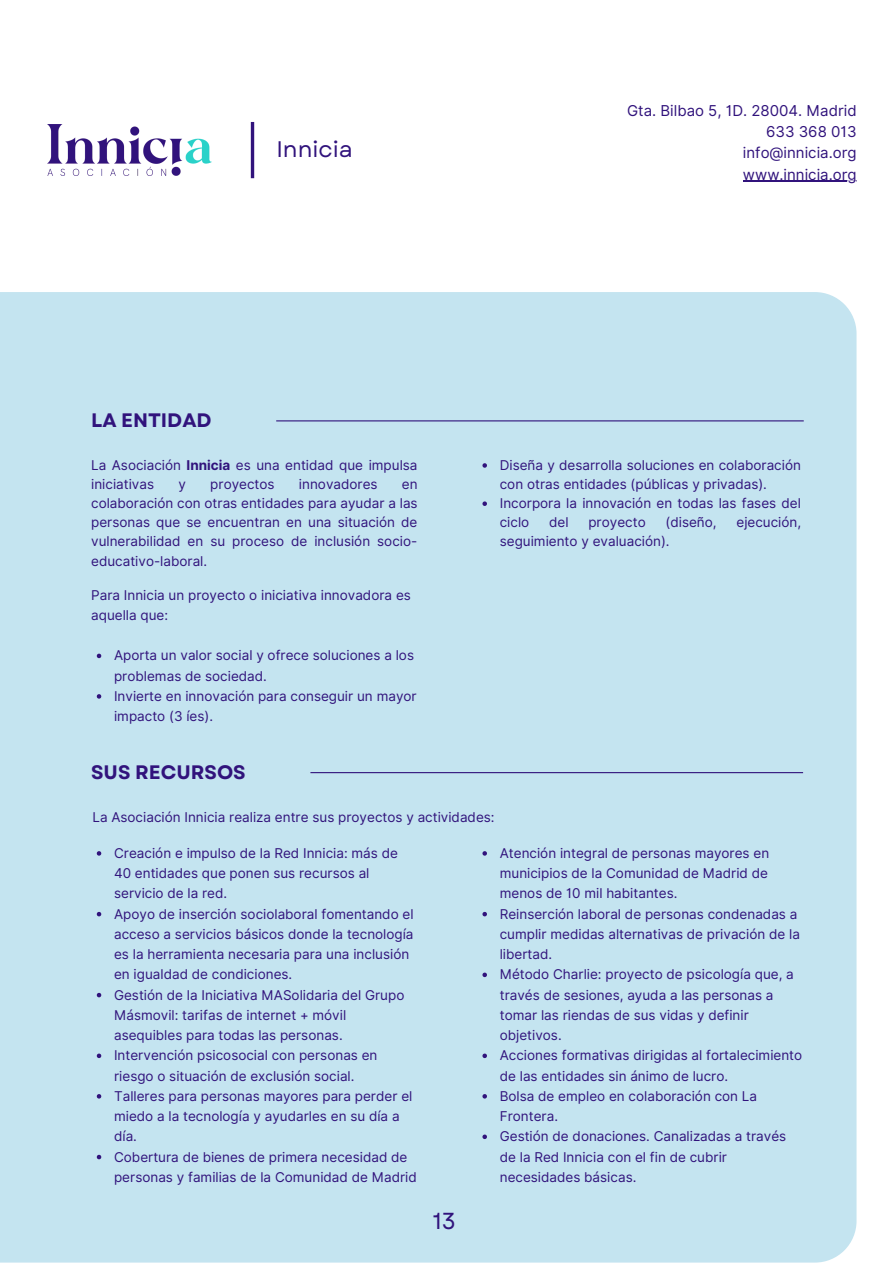
<style>
.page{position:relative;width:893px;height:1264px;background:#fff}
.page>*{position:absolute;margin:0;border:0;box-sizing:border-box;transform-origin:0 0}
.t1{font:23.1px "Garet";color:#31137c}
.t2{font:22.5px "Garet";color:#31137c}
.t3{font:700 19.5px "Garet";color:#31137c}
.t4{font:15px/21.3px "Inter";color:#31137c;text-align:right}
.t5{font:13.5px/20.2px "Inter";color:#31137c}
.s1{font-weight:700}
</style>
<div class="page">
<hr style="left:251px;top:122px;width:3px;height:56px;background:#31137c">
<img style="left:47px;top:124px;width:164px;height:52px">
<div style="left:0;top:292px;width:856px;height:970px;background:#c4e4f0"></div>
<svg style="left:482px;top:463px;width:5px;height:4px"></svg>
<svg style="left:482px;top:501px;width:5px;height:5px"></svg>
<hr style="left:743px;top:181px;width:113px;height:1px;background:#31137c">
<hr style="left:276px;top:420px;width:527px;height:1px;background:#31137c">
<hr style="left:310px;top:772px;width:493px;height:1px;background:#31137c">
<svg style="left:97px;top:653px;width:4px;height:5px"></svg>
<svg style="left:97px;top:694px;width:4px;height:4px"></svg>
<svg style="left:97px;top:851px;width:4px;height:4px"></svg>
<svg style="left:97px;top:911px;width:4px;height:5px"></svg>
<svg style="left:97px;top:992px;width:4px;height:5px"></svg>
<svg style="left:97px;top:1053px;width:4px;height:5px"></svg>
<svg style="left:97px;top:1094px;width:4px;height:4px"></svg>
<svg style="left:97px;top:1154px;width:4px;height:5px"></svg>
<svg style="left:482px;top:851px;width:5px;height:4px"></svg>
<svg style="left:482px;top:911px;width:5px;height:5px"></svg>
<svg style="left:482px;top:972px;width:5px;height:5px"></svg>
<svg style="left:482px;top:1053px;width:5px;height:5px"></svg>
<svg style="left:482px;top:1094px;width:5px;height:4px"></svg>
<svg style="left:482px;top:1134px;width:5px;height:5px"></svg>
<h2 class="t2" style="left:276px;top:133px;width:78px">Innicia</h2>
<p class="t4" style="left:627px;top:99px;width:231px">Gta. Bilbao 5, 1D. 28004. Madrid<br>633 368 013<br>info@innicia.org www.innicia.org</p>
<h3 class="t3" style="left:91px;top:406px;width:122px">LA ENTIDAD</h3>
<p class="t5" style="left:91px;top:455px;width:328px;line-height:19px">La Asociación <span class="s1">Innicia</span> es una entidad que impulsa iniciativas</p>
<p class="t5" style="left:178px;top:474px;width:9px">y</p>
<p class="t5" style="left:210px;top:474px;width:66px">proyectos</p>
<p class="t5" style="left:299px;top:474px;width:80px">innovadores</p>
<p class="t5" style="left:91px;top:474px;width:328px;line-height:19px;text-align:justify;text-indent:311px">en colaboración con otras entidades para ayudar a las personas que se encuentran en una situación de vulnerabilidad en su proceso de inclusión socio&shy;educativo-laboral.</p>
<p class="t5" style="left:91px;top:584px;width:321px">Para Innicia un proyecto o iniciativa innovadora es aquella que:</p>
<p class="t5" style="left:114px;top:645px;width:304px">Aporta un valor social y ofrece soluciones a los problemas de sociedad.<br>Invierte en innovación para conseguir un mayor impacto (3 íes).</p>
<p class="t5" style="left:499px;top:455px;width:303px;line-height:19px">Diseña y desarrolla soluciones en colaboración con otras entidades (públicas y privadas).<br>Incorpora la innovación en todas las fases del ciclo</p>
<p class="t5" style="left:549px;top:512px;width:21px">del</p>
<p class="t5" style="left:588px;top:512px;width:59px">proyecto</p>
<p class="t5" style="left:665px;top:512px;width:53px">(diseño,</p>
<p class="t5" style="left:736px;top:512px;width:66px">ejecución,</p>
<p class="t5" style="left:499px;top:531px;width:171px">seguimiento y evaluación).</p>
<h3 class="t3" style="left:91px;top:758px;width:156px">SUS RECURSOS</h3>
<p class="t5" style="left:92px;top:806px;width:403px">La Asociación Innicia realiza entre sus proyectos y actividades:</p>
<p class="t5" style="left:114px;top:842px;width:304px">Creación e impulso de la Red Innicia: más de 40 entidades que ponen sus recursos al servicio de la red.<br>Apoyo de inserción sociolaboral fomentando el acceso a servicios básicos donde la tecnología es la herramienta necesaria para una inclusión en igualdad de condiciones.<br>Gestión de la Iniciativa MASolidaria del Grupo Másmovil: tarifas de internet + móvil asequibles para todas las personas.<br>Intervención psicosocial con personas en riesgo o situación de exclusión social.<br>Talleres para personas mayores para perder el miedo a la tecnología y ayudarles en su día a día.<br>Cobertura de bienes de primera necesidad de personas y familias de la Comunidad de Madrid</p>
<p class="t5" style="left:499px;top:842px;width:304px">Atención integral de personas mayores en municipios de la Comunidad de Madrid de menos de 10 mil habitantes.<br>Reinserción laboral de personas condenadas a cumplir medidas alternativas de privación de la libertad.<br>Método Charlie: proyecto de psicología que, a través de sesiones, ayuda a las personas a tomar las riendas de sus vidas y definir objetivos.<br>Acciones formativas dirigidas al fortalecimiento de las entidades sin ánimo de lucro.<br>Bolsa de empleo en colaboración con La Frontera.<br>Gestión de donaciones. Canalizadas a través de la Red Innicia con el fin de cubrir necesidades básicas.</p>
<h1 class="t1" style="left:433px;top:1204px;width:24px">13</h1>
</div>
